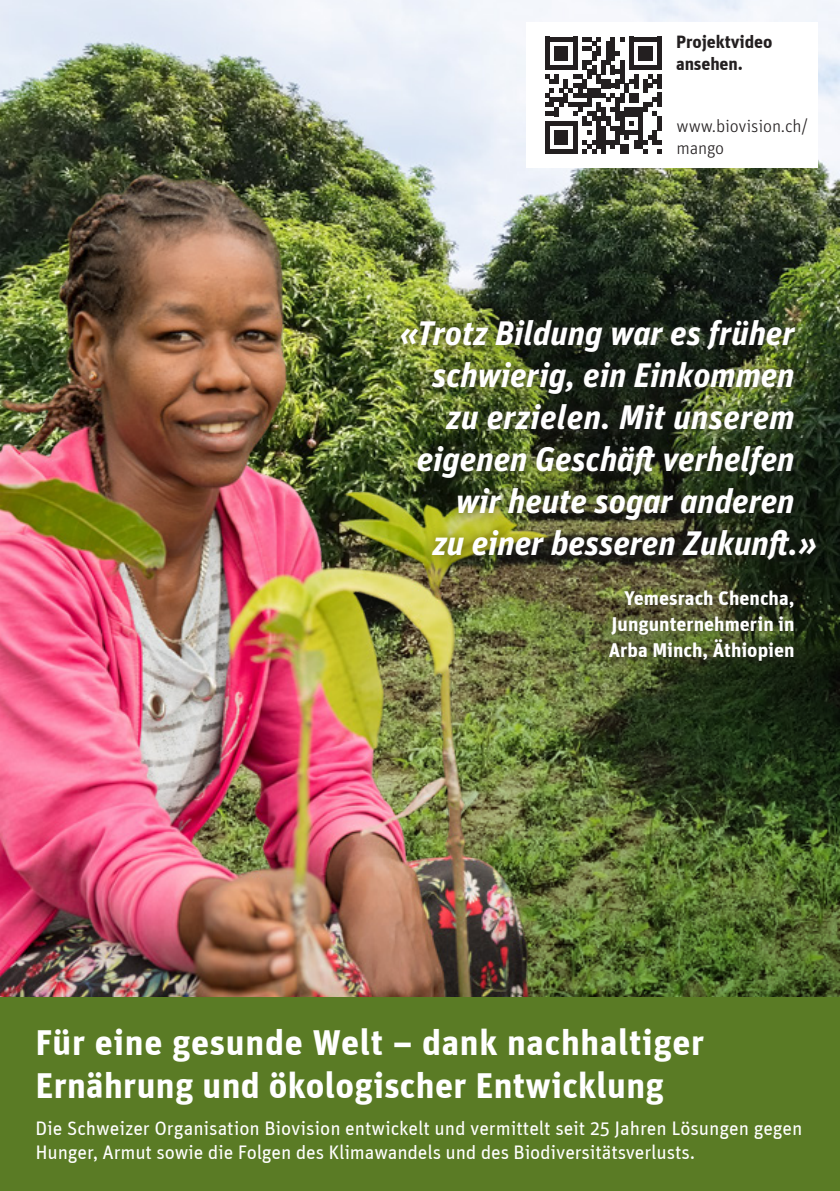
<style>
.page{position:relative;width:840px;height:1191px;background:#fff}
.page>*{position:absolute;margin:0;border:0;box-sizing:border-box;transform-origin:0 0}
.t1{font:700 36px/43.2px "Unit";letter-spacing:.01em;color:#fff}
.t2{font:italic 700 34px "Unit OT";color:#fff}
.t3{font:700 20px/26px "Unit";color:#fff;text-align:justify}
.t4{font:19.6px/23.6px "Unit";letter-spacing:-.01em;color:#fff}
.t5{font:300 18px/22px "Unit OT";letter-spacing:-.01em;color:#231f20}
.t6{font:700 18px/22px "Unit";letter-spacing:-.005em;color:#231f20}
</style>
<div class="page">
<img style="left:0;top:0;width:839px;height:439px">
<svg style="left:577px;top:439px;width:262px;height:559px;background:#405325"></svg>
<div style="left:526px;top:23px;width:290px;height:145px;background:#fff"></div>
<img style="left:0;top:155px;width:577px;height:843px">
<div style="left:0;top:998px;width:839px;height:193px;background:#5a7b25"></div>
<div style="left:389px;top:307px;width:438px;height:264px;background:#231f20;opacity:.75"></div>
<div style="left:596px;top:578px;width:209px;height:95px;background:#231f20;opacity:.75"></div>
<svg style="left:545px;top:37px;width:116px;height:117px"></svg>
<p class="t6" style="left:675px;top:31px;width:98px">Projektvideo ansehen.</p>
<p class="t5" style="left:676px;top:115px;width:133px">www.biovision.ch/ mango</p>
<h2 class="t2" style="left:399px;top:311px;width:396px">«Trotz Bildung war es früher</h2>
<h2 class="t2" style="left:432px;top:353px;width:364px">schwierig, ein Einkommen</h2>
<h2 class="t2" style="left:446px;top:395px;width:349px">zu erzielen. Mit unserem</h2>
<h2 class="t2" style="left:416px;top:437px;width:379px">eigenen Geschäft verhelfen</h2>
<h2 class="t2" style="left:455px;top:479px;width:340px">wir heute sogar anderen</h2>
<h2 class="t2" style="left:432px;top:521px;width:386px">zu einer besseren Zukunft.»</h2>
<p class="t3" style="left:608px;top:585px;width:187px;text-indent:15px">Yemesrach Chencha, Jungunternehmerin in Arba Minch, Äthiopien</p>
<h1 class="t1" style="left:35px;top:1019px;width:670px">Für eine gesunde Welt – dank nachhaltiger<br>Ernährung und ökologischer Entwicklung</h1>
<p class="t4" style="left:35px;top:1116px;width:768px">Die Schweizer Organisation Biovision entwickelt und vermittelt seit 25 Jahren Lösungen gegen<br>Hunger, Armut sowie die Folgen des Klimawandels und des Biodiversitätsverlusts.</p>
</div>
